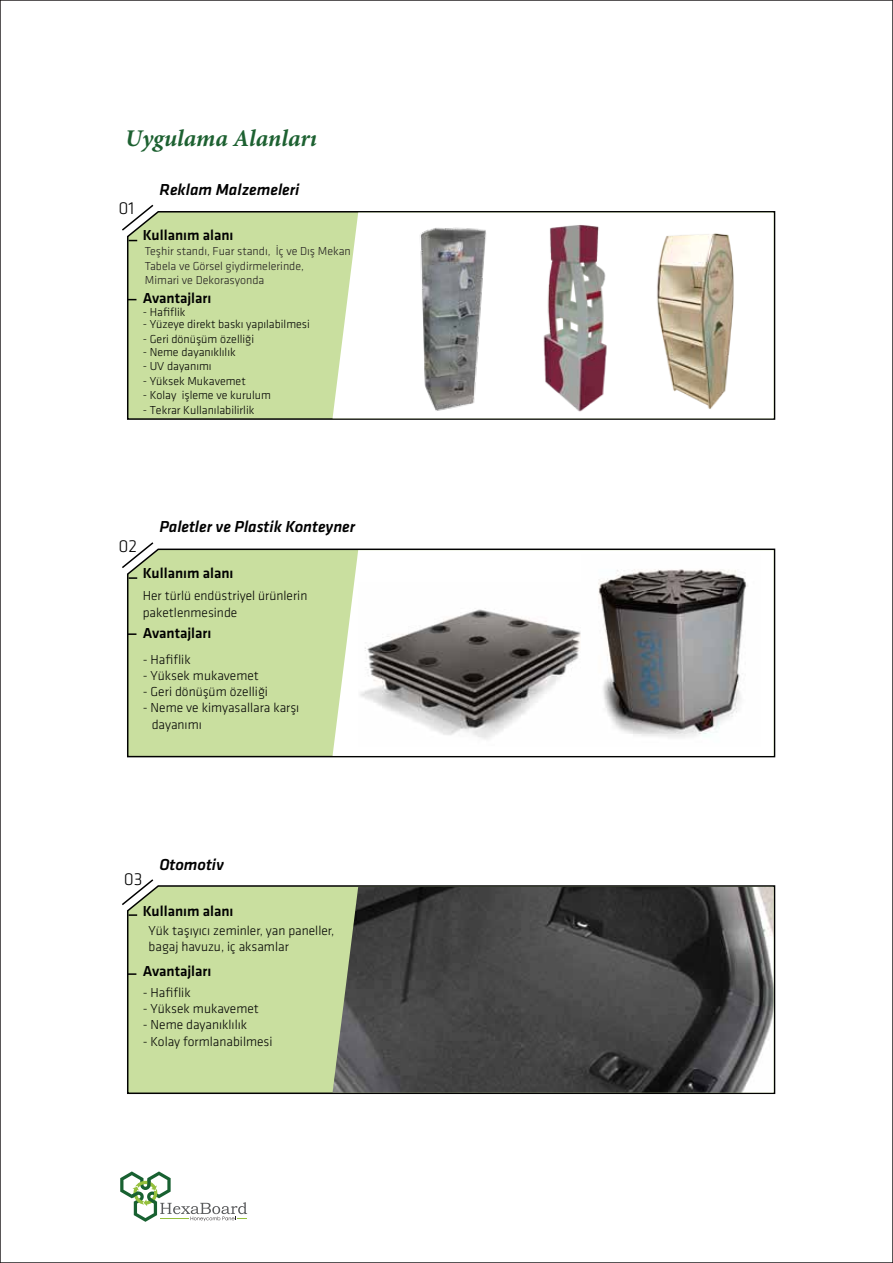
<style>
.page{position:relative;width:893px;height:1263px;background:#fff}
.page>*{position:absolute;margin:0;border:0;box-sizing:border-box;transform-origin:0 0}
.t1{font:italic 700 24px "Minion Pro";color:#1d6131}
.t2{font:300 18px "Klavika";color:#010101}
.t3{font:italic 500 16.5px "Klavika";color:#010101}
.t4{font:500 15px "Klavika";color:#010101}
.t5{font:300 13.5px/16.2px "Klavika";color:#010101}
.t6{font:300 12px "Klavika";color:#010101}
.t7{font:300 12px/14.4px "Klavika";color:#231f20}
</style>
<div class="page">
<svg style="left:127px;top:885px;width:649px;height:209px;background:#b9ce93"></svg>
<img style="left:333px;top:887px;width:441px;height:205px">
<svg style="left:122px;top:879px;width:33px;height:96px"></svg>
<svg style="left:127px;top:548px;width:649px;height:210px;background:#bbcf95"></svg>
<svg style="left:122px;top:542px;width:33px;height:94px"></svg>
<img style="left:333px;top:550px;width:441px;height:206px">
<img style="left:358px;top:582px;width:224px;height:164px">
<img style="left:582px;top:554px;width:179px;height:192px">
<div style="left:127px;top:211px;width:649px;height:209px;background:#c9df9f"></div>
<svg style="left:122px;top:204px;width:33px;height:97px"></svg>
<img style="left:333px;top:213px;width:441px;height:205px">
<img style="left:639px;top:211px;width:117px;height:209px">
<img style="left:517px;top:213px;width:115px;height:205px">
<img style="left:371px;top:214px;width:152px;height:203px">
<svg style="left:120px;top:1171px;width:127px;height:51px"></svg>
<h1 class="t1" style="left:125px;top:121px;width:193px">Uygulama Alanları</h1>
<p class="t3" style="left:159px;top:181px;width:142px">Reklam Malzemeleri</p>
<h2 class="t2" style="left:118px;top:198px;width:17px">01</h2>
<p class="t4" style="left:143px;top:227px;width:92px">Kullanım alanı</p>
<p class="t7" style="left:145px;top:244px;width:207px">Teşhir standı, Fuar standı, İç ve Dış Mekan<br>Tabela ve Görsel giydirmelerinde,<br>Mimari ve Dekorasyonda</p>
<p class="t4" style="left:143px;top:290px;width:70px">Avantajları</p>
<p class="t6" style="left:143px;top:306px;width:44px">- Hafiflik</p>
<p class="t6" style="left:143px;top:318px;width:169px">- Yüzeye direkt baskı yapılabilmesi</p>
<p class="t6" style="left:143px;top:332px;width:113px">- Geri dönüşüm özelliği</p>
<p class="t6" style="left:143px;top:346px;width:94px">- Neme dayanıklılık</p>
<p class="t6" style="left:143px;top:360px;width:70px">- UV dayanımı</p>
<p class="t6" style="left:143px;top:374px;width:105px">- Yüksek Mukavemet</p>
<p class="t6" style="left:143px;top:389px;width:130px">- Kolay işleme ve kurulum</p>
<p class="t6" style="left:143px;top:404px;width:113px">- Tekrar Kullanılabilirlik</p>
<p class="t3" style="left:159px;top:518px;width:197px">Paletler ve Plastik Konteyner</p>
<p class="t4" style="left:143px;top:565px;width:92px">Kullanım alanı</p>
<h2 class="t2" style="left:118px;top:536px;width:20px">02</h2>
<p class="t5" style="left:143px;top:588px;width:166px">Her türlü endüstriyel ürünlerin paketlenmesinde</p>
<p class="t4" style="left:143px;top:624px;width:70px">Avantajları</p>
<p class="t5" style="left:143px;top:651px;width:50px">- Hafiflik</p>
<p class="t5" style="left:143px;top:668px;width:118px">- Yüksek mukavemet</p>
<p class="t5" style="left:143px;top:684px;width:127px">- Geri dönüşüm özelliği</p>
<p class="t5" style="left:152px;top:700px;width:149px;text-indent:-9px">- Neme ve kimyasallara karşı dayanımı</p>
<h2 class="t2" style="left:124px;top:869px;width:20px">03</h2>
<p class="t3" style="left:159px;top:855px;width:66px">Otomotiv</p>
<p class="t4" style="left:143px;top:903px;width:92px">Kullanım alanı</p>
<p class="t5" style="left:149px;top:923px;width:187px">Yük taşıyıcı zeminler, yan paneller, bagaj havuzu, iç aksamlar</p>
<p class="t5" style="left:143px;top:985px;width:50px">- Hafiflik</p>
<p class="t5" style="left:143px;top:1001px;width:118px">- Yüksek mukavemet</p>
<p class="t5" style="left:143px;top:1017px;width:106px">- Neme dayanıklılık</p>
<p class="t5" style="left:143px;top:1033px;width:131px">- Kolay formlanabilmesi</p>
<p class="t4" style="left:143px;top:962px;width:70px">Avantajları</p>
</div>
